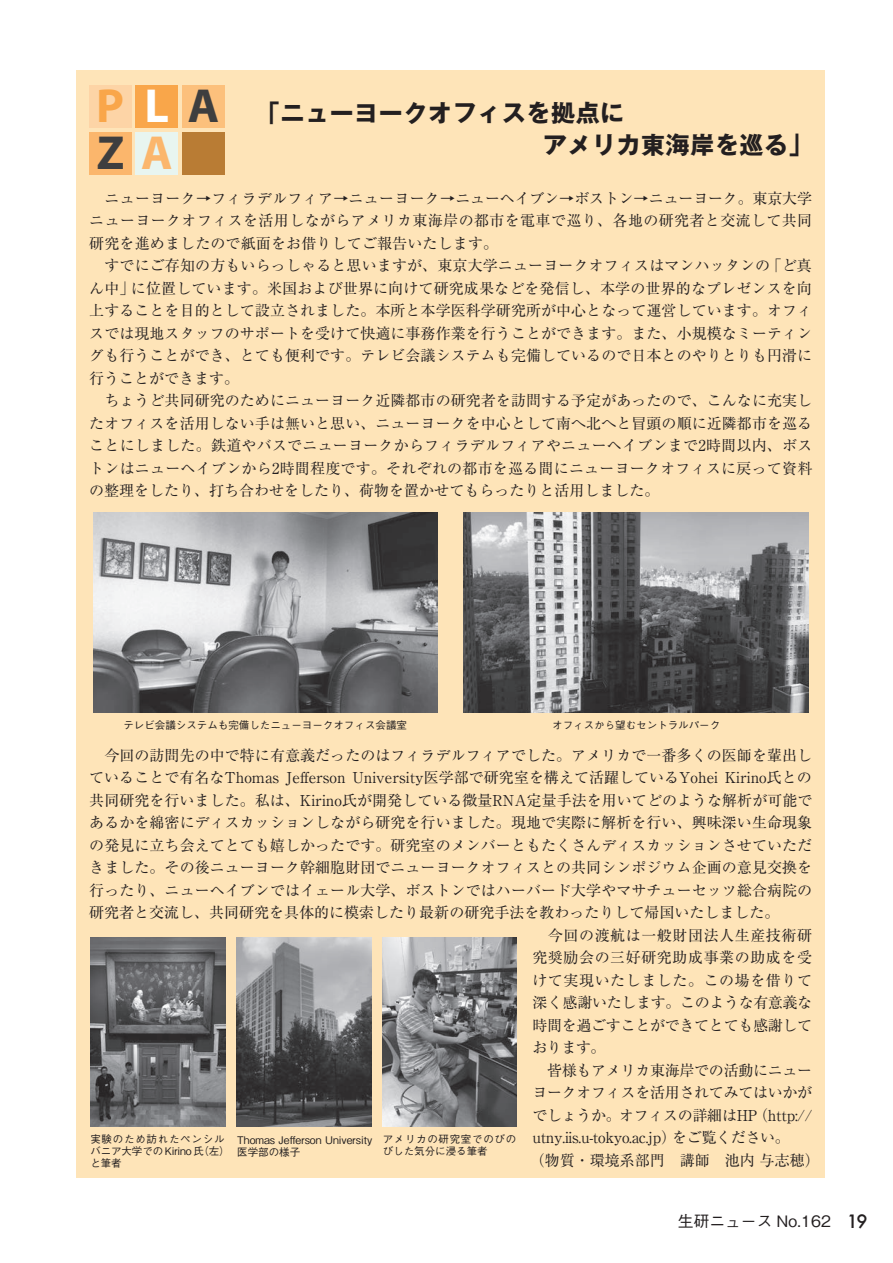
<style>
.page{position:relative;width:893px;height:1263px;background:#fff}
.page>*{position:absolute;margin:0;border:0;box-sizing:border-box;transform-origin:0 0}
.t1{font:700 48px/46.8px "Myriad Pro";color:#3e3e3f}
.t2{font:700 24px/31.5px "Gothic MB101 Pro";letter-spacing:.025em;color:#231f20}
.t3{font:500 15.75px "Gothic BBB Pro";color:#231f20}
.t4{font:15px/22.5px "Ryumin Pro";letter-spacing:.005em;color:#231f20}
.t5{font:15px "Ryumin Pro";letter-spacing:-.02em;color:#231f20}
.t6{font:15px "Ryumin Pro";letter-spacing:.04em;color:#231f20}
.t7{font:15px "Ryumin Pro";letter-spacing:-.025em;color:#231f20}
.t8{font:500 10.5px/12px "Gothic BBB Pro";color:#231f20}
.t9{font:500 10.5px/12px "Gothic BBB Pro";letter-spacing:.03em;color:#231f20}
.t10{font:500 10.5px/12px "Gothic BBB Pro";letter-spacing:.065em;color:#231f20}
.s1{color:#f9a64a}
.s2{color:#fff}
.s3{color:#fbb66c}
.s4{font-family:"Futura";font-size:18px}
</style>
<div class="page">
<div style="left:77px;top:70px;width:748px;height:1108px;background:#fee4b8"></div>
<img style="left:93px;top:512px;width:345px;height:200px">
<img style="left:464px;top:512px;width:344px;height:200px">
<img style="left:91px;top:938px;width:134px;height:188px">
<img style="left:236px;top:938px;width:135px;height:188px">
<img style="left:382px;top:938px;width:135px;height:188px">
<div style="left:136px;top:132px;width:42px;height:42px;background:#e8f5f0"></div>
<div style="left:89px;top:85px;width:42px;height:42px;background:#fdd4a6"></div>
<div style="left:89px;top:132px;width:42px;height:42px;background:#fbb66c"></div>
<div style="left:136px;top:85px;width:42px;height:42px;background:#f9a64a"></div>
<div style="left:183px;top:85px;width:42px;height:42px;background:#fcc07c"></div>
<div style="left:183px;top:132px;width:42px;height:42px;background:#b97c34"></div>
<h1 class="t1" style="left:96px;top:81px;width:125px"><span class="s1">P</span> <span class="s2">L</span> A<br>Z <span class="s3">A</span></h1>
<h2 class="t2" style="left:543px;top:94px;width:271px;text-indent:-287px">「ニューヨークオフィスを拠点に<br>アメリカ東海岸を巡る」</h2>
<p class="t4" style="left:89px;top:186px;width:725px">　ニューヨーク→フィラデルフィア→ニューヨーク→ニューヘイブン→ボストン→ニューヨーク。東京大学ニューヨークオフィスを活用しながらアメリカ東海岸の都市を電車で巡り、各地の研究者と交流して共同研究を進めましたので紙面をお借りしてご報告いたします。<br>　すでにご存知の方もいらっしゃると思いますが、東京大学ニューヨークオフィスはマンハッタンの「ど真ん中」に位置しています。米国および世界に向けて研究成果などを発信し、本学の世界的なプレゼンスを向上することを目的として設立されました。本所と本学医科学研究所が中心となって運営しています。オフィスでは現地スタッフのサポートを受けて快適に事務作業を行うことができます。また、小規模なミーティングも行うことができ、とても便利です。テレビ会議システムも完備しているので日本とのやりとりも円滑に行うことができます。<br>　ちょうど共同研究のためにニューヨーク近隣都市の研究者を訪問する予定があったので、こんなに充実したオフィスを活用しない手は無いと思い、ニューヨークを中心として南へ北へと冒頭の順に近隣都市を巡ることにしました。鉄道やバスでニューヨークからフィラデルフィアやニューヘイブンまで2時間以内、ボストンはニューヘイブンから2時間程度です。それぞれの都市を巡る間にニューヨークオフィスに戻って資料の整理をしたり、打ち合わせをしたり、荷物を置かせてもらったりと活用しました。</p>
<p class="t8" style="left:123px;top:718px;width:285px">テレビ会議システムも完備したニューヨークオフィス会議室</p>
<p class="t8" style="left:552px;top:718px;width:169px">オフィスから望むセントラルパーク</p>
<p class="t4" style="left:89px;top:743px;width:724px">　今回の訪問先の中で特に有意義だったのはフィラデルフィアでした。アメリカで一番多くの医師を輩出し</p>
<p class="t4" style="left:89px;top:765px;width:724px">ていることで有名なThomas Jefferson University医学部で研究室を構えて活躍しているYohei Kirino氏との</p>
<p class="t4" style="left:89px;top:788px;width:725px">共同研究を行いました。私は、Kirino氏が開発している微量RNA定量手法を用いてどのような解析が可能で</p>
<p class="t4" style="left:89px;top:810px;width:724px">あるかを綿密にディスカッションしながら研究を行いました。現地で実際に解析を行い、興味深い生命現象</p>
<p class="t4" style="left:89px;top:833px;width:724px">の発見に立ち会えてとても嬉しかったです。研究室のメンバーともたくさんディスカッションさせていただ</p>
<p class="t4" style="left:89px;top:855px;width:724px">きました。その後ニューヨーク幹細胞財団でニューヨークオフィスとの共同シンポジウム企画の意見交換を</p>
<p class="t4" style="left:89px;top:878px;width:724px">行ったり、ニューヘイブンではイェール大学、ボストンではハーバード大学やマサチューセッツ総合病院の</p>
<p class="t4" style="left:89px;top:900px;width:691px">研究者と交流し、共同研究を具体的に模索したり最新の研究手法を教わったりして帰国いたしました。</p>
<p class="t6" style="left:532px;top:923px;width:281px">　今回の渡航は一般財団法人生産技術研</p>
<p class="t6" style="left:532px;top:946px;width:281px">究奨励会の三好研究助成事業の助成を受</p>
<p class="t6" style="left:532px;top:968px;width:281px">けて実現いたしました。この場を借りて</p>
<p class="t7" style="left:532px;top:991px;width:281px">深く感謝いたします。このような有意義な</p>
<p class="t5" style="left:532px;top:1013px;width:281px">時間を過ごすことができてとても感謝して</p>
<p class="t4" style="left:532px;top:1035px;width:75px">おります。</p>
<p class="t5" style="left:532px;top:1058px;width:281px">　皆様もアメリカ東海岸での活動にニュー</p>
<p class="t5" style="left:532px;top:1081px;width:281px">ヨークオフィスを活用されてみてはいかが</p>
<p class="t5" style="left:532px;top:1103px;width:281px">でしょうか。オフィスの詳細はHP（http://</p>
<p class="t5" style="left:532px;top:1126px;width:259px">utny.iis.u-tokyo.ac.jp）をご覧ください。</p>
<p class="t4" style="left:530px;top:1148px;width:291px">（物質・環境系部門　講師　池内 与志穂）</p>
<p class="t9" style="left:90px;top:1132px;width:141px">実験のため訪れたペンシルバニア大学でのKirino氏（左）と筆者</p>
<p class="t8" style="left:237px;top:1132px;width:137px">Thomas Jefferson University医学部の様子</p>
<p class="t10" style="left:383px;top:1131px;width:135px">アメリカの研究室でのびのびした気分に浸る筆者</p>
<p class="t3" style="left:678px;top:1208px;width:191px">生研ニュース No.162　<span class="s4">19</span></p>
</div>
